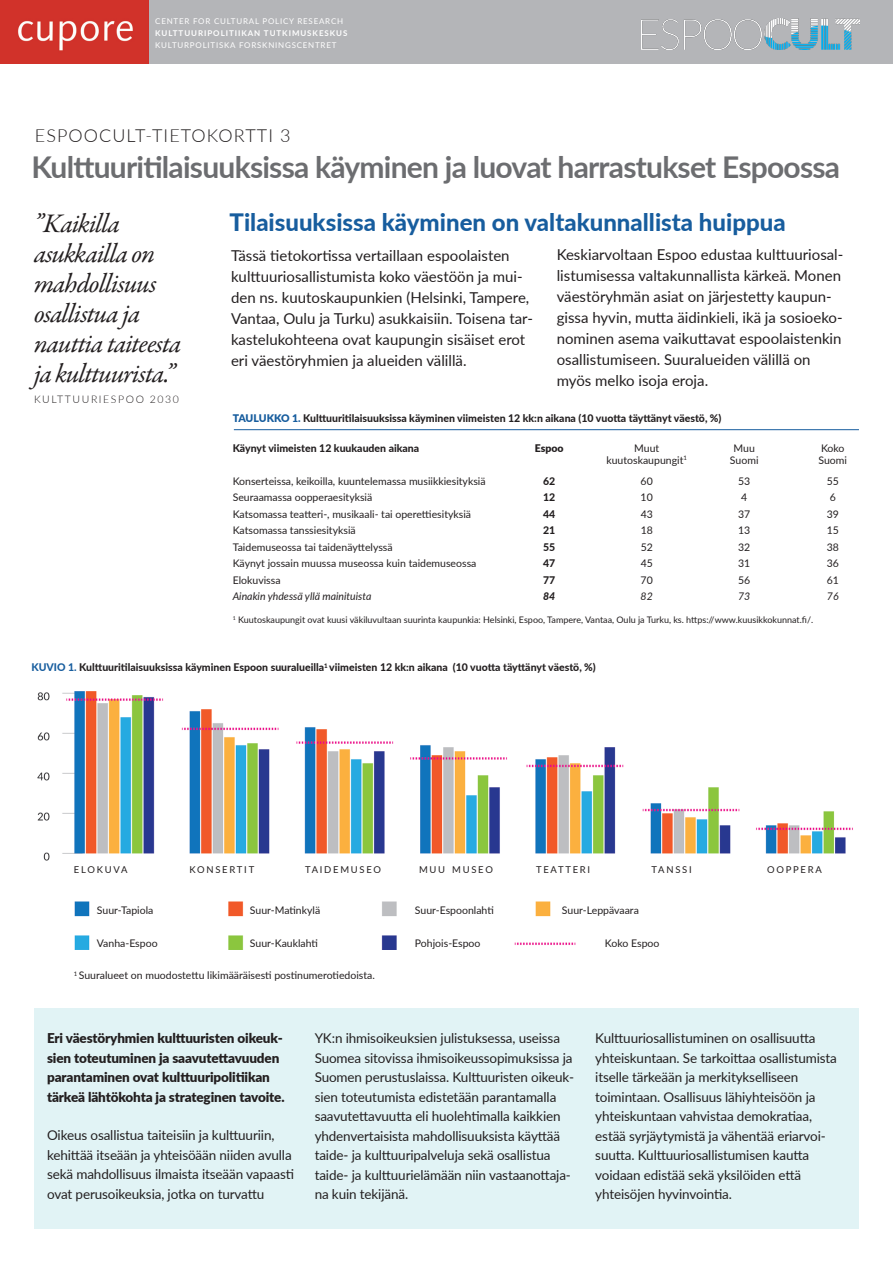
<style>
.page{position:relative;width:893px;height:1263px;background:#fff}
.page>*{position:absolute;margin:0;border:0;box-sizing:border-box;transform-origin:0 0}
.t1{font:700 30px "Lato";letter-spacing:-.025em;color:#6c6d70}
.t2{font:italic 27px/30px "Garamond Premr Pro";letter-spacing:-.03em;color:#231f20}
.t3{font:800 24px "Lato";color:#175d9e}
.t4{font:300 18px "Lato";letter-spacing:.06em;color:#231f20}
.t5{font:15px/21px "Lato";color:#231f20}
.t6{font:13.5px/19.5px "Lato";letter-spacing:-.01em;color:#231f20}
.t7{font:900 13.5px/19.5px "Lato";letter-spacing:-.01em;color:#231f20}
.t8{font:10.5px "Lato";color:#231f20}
.t9{font:800 10.5px "Lato";color:#231f20}
.t10{font:italic 10.5px "Lato";color:#231f20}
.t11{font:300 10.5px "Lato";letter-spacing:.15em;color:#231f20}
.t12{font:900 10.5px "Lato";color:#231f20}
.t13{font:italic 800 10.5px "Lato";color:#231f20}
.t14{font:9.45px "Lato";letter-spacing:.185em;color:#231f20}
.t15{font:9px "Lato";color:#231f20}
.t16{font:7.95px "Lato";letter-spacing:.1em;color:#fff}
.t17{font:700 7.95px "Lato";letter-spacing:.12em;color:#fff}
.s1{font-weight:900;color:#175d9e}
.s2{color:#175d9e}
</style>
<div class="page">
<div style="left:0;top:0;width:893px;height:64px;background:#b4b5b8"></div>
<img style="left:641px;top:18px;width:219px;height:32px">
<div style="left:34px;top:1008px;width:825px;height:221px;background:#e1f3f5"></div>
<img style="left:37px;top:691px;width:816px;height:259px">
<hr style="left:234px;top:429px;width:625px;height:1px;background:#175d9e">
<img style="left:0;top:0;width:148px;height:64px">
<p class="t16" style="left:155px;top:16px;width:189px">CENTER FOR CULTURAL POLICY RESEARCH</p>
<p class="t17" style="left:155px;top:28px;width:194px">KULTTUURIPOLITIIKAN TUTKIMUSKESKUS</p>
<p class="t16" style="left:155px;top:40px;width:183px">KULTURPOLITISKA FORSKNINGSCENTRET</p>
<h3 class="t4" style="left:35px;top:123px;width:257px">ESPOOCULT-TIETOKORTTI 3</h3>
<h1 class="t1" style="left:32px;top:145px;width:810px">Kulttuuritilaisuuksissa käyminen ja luovat harrastukset Espoossa</h1>
<h2 class="t2" style="left:34px;top:210px;width:149px">”Kaikilla asukkailla on mahdollisuus osallistua ja nauttia taiteesta ja kulttuurista.”</h2>
<p class="t11" style="left:34px;top:392px;width:147px">KULTTUURIESPOO 2030</p>
<h3 class="t3" style="left:230px;top:205px;width:558px">Tilaisuuksissa käyminen on valtakunnallista huippua</h3>
<p class="t5" style="left:231px;top:244px;width:303px">Tässä tietokortissa vertaillaan espoolaisten kulttuuriosallistumista koko väestöön ja mui&shy;den ns. kuutoskaupunkien (Helsinki, Tampere, Vantaa, Oulu ja Turku) asukkaisiin. Toisena tar&shy;kastelukohteena ovat kaupungin sisäiset erot eri väestöryhmien ja alueiden välillä.</p>
<p class="t5" style="left:557px;top:243px;width:288px">Keskiarvoltaan Espoo edustaa kulttuuriosal&shy;listumisessa valtakunnallista kärkeä. Monen väestöryhmän asiat on järjestetty kaupun&shy;gissa hyvin, mutta äidinkieli, ikä ja sosioeko&shy;nominen asema vaikuttavat espoolaistenkin osallistumiseen. Suuralueiden välillä on myös melko isoja eroja.</p>
<p class="t9" style="left:233px;top:410px;width:490px"><span class="s1">TAULUKKO 1.</span> Kulttuuritilaisuuksissa käyminen viimeisten 12 kk:n aikana (10 vuotta täyttänyt väestö, %)</p>
<p class="t9" style="left:233px;top:440px;width:188px">Käynyt viimeisten 12 kuukauden aikana</p>
<p class="t12" style="left:535px;top:440px;width:30px">Espoo</p>
<p class="t8" style="left:634px;top:440px;width:27px">Muut</p>
<p class="t8" style="left:734px;top:440px;width:23px">Muu</p>
<p class="t8" style="left:821px;top:440px;width:25px">Koko</p>
<p class="t8" style="left:606px;top:452px;width:82px">kuutoskaupungit<sup>1</sup></p>
<p class="t8" style="left:730px;top:452px;width:30px">Suomi</p>
<p class="t8" style="left:818px;top:452px;width:30px">Suomi</p>
<p class="t8" style="left:233px;top:473px;width:254px">Konserteissa, keikoilla, kuuntelemassa musiikkiesityksiä</p>
<p class="t9" style="left:543px;top:473px;width:14px">62</p>
<p class="t8" style="left:641px;top:473px;width:14px">60</p>
<p class="t8" style="left:738px;top:473px;width:14px">53</p>
<p class="t8" style="left:827px;top:473px;width:14px">55</p>
<p class="t8" style="left:233px;top:490px;width:141px">Seuraamassa oopperaesityksiä</p>
<p class="t9" style="left:543px;top:489px;width:14px">12</p>
<p class="t8" style="left:641px;top:490px;width:14px">10</p>
<p class="t8" style="left:741px;top:490px;width:8px">4</p>
<p class="t8" style="left:830px;top:490px;width:8px">6</p>
<p class="t8" style="left:233px;top:506px;width:240px">Katsomassa teatteri-, musikaali- tai operettiesityksiä</p>
<p class="t9" style="left:543px;top:506px;width:14px">44</p>
<p class="t8" style="left:641px;top:506px;width:14px">43</p>
<p class="t8" style="left:738px;top:506px;width:14px">37</p>
<p class="t8" style="left:827px;top:506px;width:14px">39</p>
<p class="t8" style="left:233px;top:523px;width:125px">Katsomassa tanssiesityksiä</p>
<p class="t9" style="left:543px;top:522px;width:14px">21</p>
<p class="t8" style="left:641px;top:523px;width:14px">18</p>
<p class="t8" style="left:738px;top:523px;width:14px">13</p>
<p class="t8" style="left:827px;top:523px;width:14px">15</p>
<p class="t8" style="left:233px;top:539px;width:161px">Taidemuseossa tai taidenäyttelyssä</p>
<p class="t9" style="left:543px;top:539px;width:14px">55</p>
<p class="t8" style="left:641px;top:539px;width:14px">52</p>
<p class="t8" style="left:738px;top:539px;width:14px">32</p>
<p class="t8" style="left:827px;top:539px;width:14px">38</p>
<p class="t8" style="left:233px;top:556px;width:245px">Käynyt jossain muussa museossa kuin taidemuseossa</p>
<p class="t9" style="left:543px;top:555px;width:14px">47</p>
<p class="t8" style="left:641px;top:556px;width:14px">45</p>
<p class="t8" style="left:738px;top:556px;width:14px">31</p>
<p class="t8" style="left:827px;top:556px;width:14px">36</p>
<p class="t8" style="left:233px;top:572px;width:49px">Elokuvissa</p>
<p class="t9" style="left:543px;top:572px;width:14px">77</p>
<p class="t8" style="left:641px;top:572px;width:14px">70</p>
<p class="t8" style="left:738px;top:572px;width:14px">56</p>
<p class="t8" style="left:827px;top:572px;width:14px">61</p>
<p class="t10" style="left:233px;top:589px;width:140px">Ainakin yhdessä yllä mainituista</p>
<p class="t13" style="left:543px;top:588px;width:14px">84</p>
<p class="t10" style="left:641px;top:589px;width:14px">82</p>
<p class="t10" style="left:738px;top:589px;width:14px">73</p>
<p class="t10" style="left:827px;top:589px;width:13px">76</p>
<p class="t15" style="left:233px;top:614px;width:582px"><sup>1</sup> Kuutoskaupungit ovat kuusi väkiluvultaan suurinta kaupunkia: Helsinki, Espoo, Tampere, Vantaa, Oulu ja Turku, ks. https://www.kuusikkokunnat.fi/.</p>
<p class="t9" style="left:32px;top:660px;width:566px"><span class="s2">KUVIO 1.</span> Kulttuuritilaisuuksissa käyminen Espoon suuralueilla<sup>1</sup> viimeisten 12 kk:n aikana (10 vuotta täyttänyt väestö, %)</p>
<p class="t14" style="left:74px;top:863px;width:55px">ELOKUVA</p>
<p class="t14" style="left:189px;top:863px;width:66px">KONSERTIT</p>
<p class="t14" style="left:305px;top:863px;width:78px">TAIDEMUSEO</p>
<p class="t14" style="left:419px;top:863px;width:75px">MUU MUSEO</p>
<p class="t14" style="left:536px;top:863px;width:56px">TEATTERI</p>
<p class="t14" style="left:651px;top:863px;width:42px">TANSSI</p>
<p class="t14" style="left:767px;top:863px;width:56px">OOPPERA</p>
<p class="t8" style="left:97px;top:902px;width:58px">Suur-Tapiola</p>
<p class="t8" style="left:250px;top:902px;width:72px">Suur-Matinkylä</p>
<p class="t8" style="left:415px;top:902px;width:80px">Suur-Espoonlahti</p>
<p class="t8" style="left:562px;top:902px;width:78px">Suur-Leppävaara</p>
<p class="t8" style="left:97px;top:935px;width:62px">Vanha-Espoo</p>
<p class="t8" style="left:250px;top:935px;width:70px">Suur-Kauklahti</p>
<p class="t8" style="left:415px;top:935px;width:67px">Pohjois-Espoo</p>
<p class="t8" style="left:605px;top:935px;width:56px">Koko Espoo</p>
<p class="t8" style="left:74px;top:968px;width:303px"><sup>1</sup> Suuralueet on muodostettu likimääräisesti postinumerotiedoista.</p>
<p class="t7" style="left:47px;top:1028px;width:239px">Eri väestöryhmien kulttuuristen oikeuk&shy;sien toteutuminen ja saavutettavuuden parantaminen ovat kulttuuripolitiikan tärkeä lähtökohta ja strateginen tavoite.</p>
<p class="t6" style="left:47px;top:1125px;width:248px">Oikeus osallistua taiteisiin ja kulttuuriin, kehittää itseään ja yhteisöään niiden avulla sekä mahdollisuus ilmaista itseään vapaasti ovat perusoikeuksia, jotka on turvattu</p>
<p class="t6" style="left:315px;top:1028px;width:261px">YK:n ihmisoikeuksien julistuksessa, useissa Suomea sitovissa ihmisoikeussopimuksissa ja Suomen perustuslaissa. Kulttuuristen oikeuk&shy;sien toteutumista edistetään parantamalla saavutettavuutta eli huolehtimalla kaikkien yhdenvertaisista mahdollisuuksista käyttää taide- ja kulttuuripalveluja sekä osallistua taide- ja kulttuurielämään niin vastaanottaja&shy;na kuin tekijänä.</p>
<p class="t6" style="left:595px;top:1028px;width:243px">Kulttuuriosallistuminen on osallisuutta yhteiskuntaan. Se tarkoittaa osallistumista itselle tärkeään ja merkitykselliseen toimintaan. Osallisuus lähiyhteisöön ja yhteiskuntaan vahvistaa demokratiaa, estää syrjäytymistä ja vähentää eriarvoi&shy;suutta. Kulttuuriosallistumisen kautta voidaan edistää sekä yksilöiden että yhteisöjen hyvinvointia.</p>
</div>
